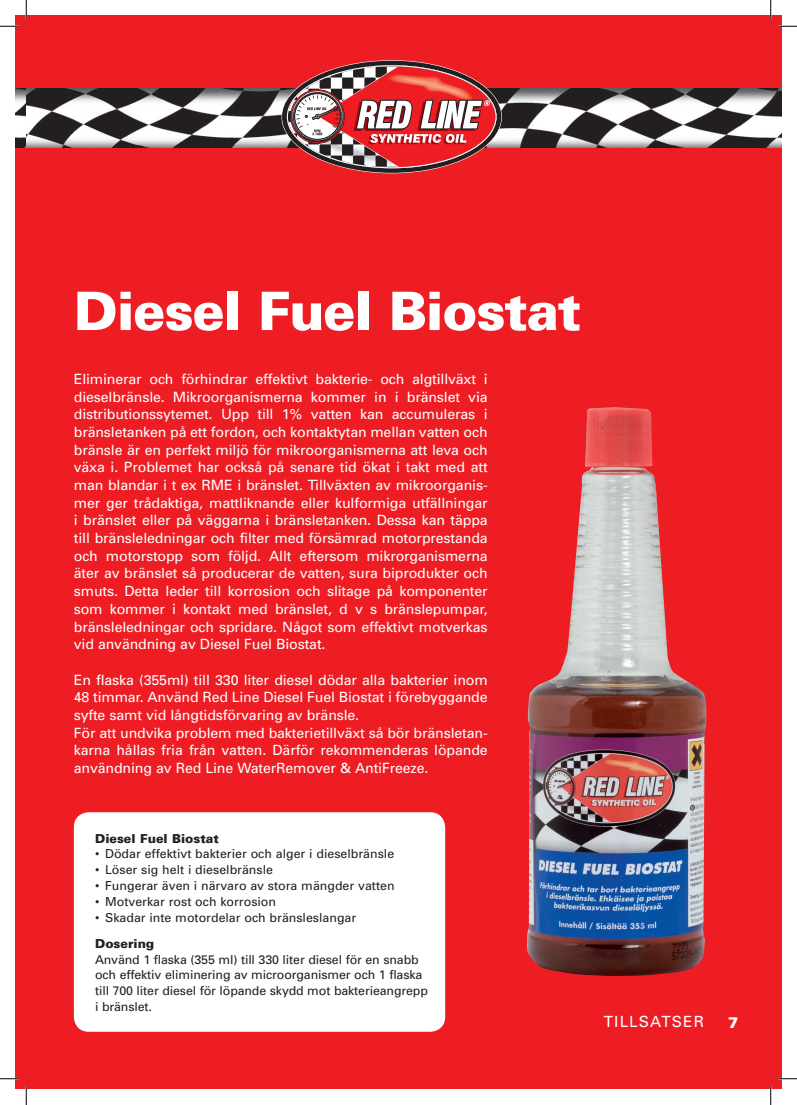
<style>
.page{position:relative;width:797px;height:1105px;background:#fff}
.page>*{position:absolute;margin:0;border:0;box-sizing:border-box;transform-origin:0 0}
.t1{font:900 53.12px "Univers";letter-spacing:-.025em;color:#fff}
.Rubrik{font:15.38px "Univers";letter-spacing:.05em;color:#fff}
.Rubrik-2{font:15.38px "Univers";letter-spacing:.07em;color:#fff}
.t2{font:900 15.38px "Univers";color:#fff}
.t3{font:14.12px/17.8px "Univers";letter-spacing:-.01em;color:#fff;text-align:justify}
.t4{font:12.38px/15.9px "Univers";color:#231f20}
.t5{font:900 12.38px "Univers";color:#231f20}
.s1{font-weight:900}
</style>
<div class="page">
<div style="left:16px;top:16px;width:10px;height:1073px;background:#ee1d23"></div>
<img style="left:16px;top:88px;width:10px;height:60px">
<div style="left:26px;top:16px;width:755px;height:1073px;background:#ee1d23"></div>
<img style="left:26px;top:88px;width:261px;height:60px">
<img style="left:497px;top:88px;width:284px;height:60px">
<div style="left:282px;top:61px;width:219px;height:112px;background:#231f20;border-radius:50%"></div>
<svg style="left:287px;top:64px;width:210px;height:105px"></svg>
<div style="left:74px;top:812px;width:371px;height:220px;background:#fff;border-radius:15px"></div>
<img style="left:527px;top:407px;width:179px;height:569px">
<svg style="left:0;top:25px;width:19px;height:2px"></svg>
<svg style="left:778px;top:25px;width:19px;height:2px"></svg>
<svg style="left:0;top:1078px;width:19px;height:1px"></svg>
<svg style="left:778px;top:1078px;width:19px;height:1px"></svg>
<svg style="left:25px;top:0;width:2px;height:19px"></svg>
<svg style="left:25px;top:1086px;width:2px;height:19px"></svg>
<svg style="left:770px;top:0;width:1px;height:19px"></svg>
<svg style="left:770px;top:1086px;width:1px;height:19px"></svg>
<p class="t1" style="left:74px;top:278px;width:509px">Diesel Fuel Biostat</p>
<p class="t3" style="left:74px;top:370px;width:415px">Eliminerar och förhindrar effektivt bakterie- och algtillväxt i dieselbränsle. Mikroorganismerna kommer in i bränslet via distributionssytemet. Upp till 1% vatten kan accumuleras i bränsletanken på ett fordon, och kontaktytan mellan vatten och bränsle är en perfekt miljö för mikroorganismerna att leva och växa i. Problemet har också på senare tid ökat i takt med att man blandar i t ex RME i bränslet. Tillväxten av mikroorganis&shy;mer ger trådaktiga, mattliknande eller kulformiga utfällningar i bränslet eller på väggarna i bränsletanken. Dessa kan täppa till bränsleledningar och filter med försämrad motorprestanda och motorstopp som följd. Allt eftersom mikrorganismerna äter av bränslet så producerar de vatten, sura biprodukter och smuts. Detta leder till korrosion och slitage på komponenter som kommer i kontakt med bränslet, d v s bränslepumpar, bränsleledningar och spridare. Något som effektivt motverkas vid användning av Diesel Fuel Biostat.</p>
<p class="t3" style="left:74px;top:670px;width:415px;text-align:left">En flaska (355ml) till 330 liter diesel dödar alla bakterier inom 48 timmar. Använd Red Line Diesel Fuel Biostat i förebyggande syfte samt vid långtidsförvaring av bränsle.<br>För att undvika problem med bakterietillväxt så bör bränsletan&shy;karna hållas fria från vatten. Därför rekommenderas löpande användning av Red Line WaterRemover &amp; AntiFreeze.</p>
<p class="t5" style="left:95px;top:830px;width:125px">Diesel Fuel Biostat</p>
<p class="t4" style="left:95px;top:846px;width:301px">• Dödar effektivt bakterier och alger i dieselbränsle</p>
<p class="t4" style="left:95px;top:862px;width:179px">• Löser sig helt i dieselbränsle</p>
<p class="t4" style="left:95px;top:878px;width:301px">• Fungerar även i närvaro av stora mängder vatten</p>
<p class="t4" style="left:95px;top:894px;width:182px">• Motverkar rost och korrosion</p>
<p class="t4" style="left:95px;top:905px;width:263px;line-height:25.5px">• Skadar inte motordelar och bränsleslangar<br><span class="s1">Dosering</span></p>
<p class="t4" style="left:95px;top:951px;width:334px">Använd 1 flaska (355 ml) till 330 liter diesel för en snabb och effektiv eliminering av microorganismer och 1 flaska till 700 liter diesel för löpande skydd mot bakterieangrepp i bränslet.</p>
<p class="Rubrik" style="left:609px;top:1011px;width:96px">Tillsatser</p>
<p class="Rubrik-2" style="left:604px;top:1012px;width:102px">TILLSATSER</p>
<p class="t2" style="left:728px;top:1012px;width:12px">7</p>
</div>
